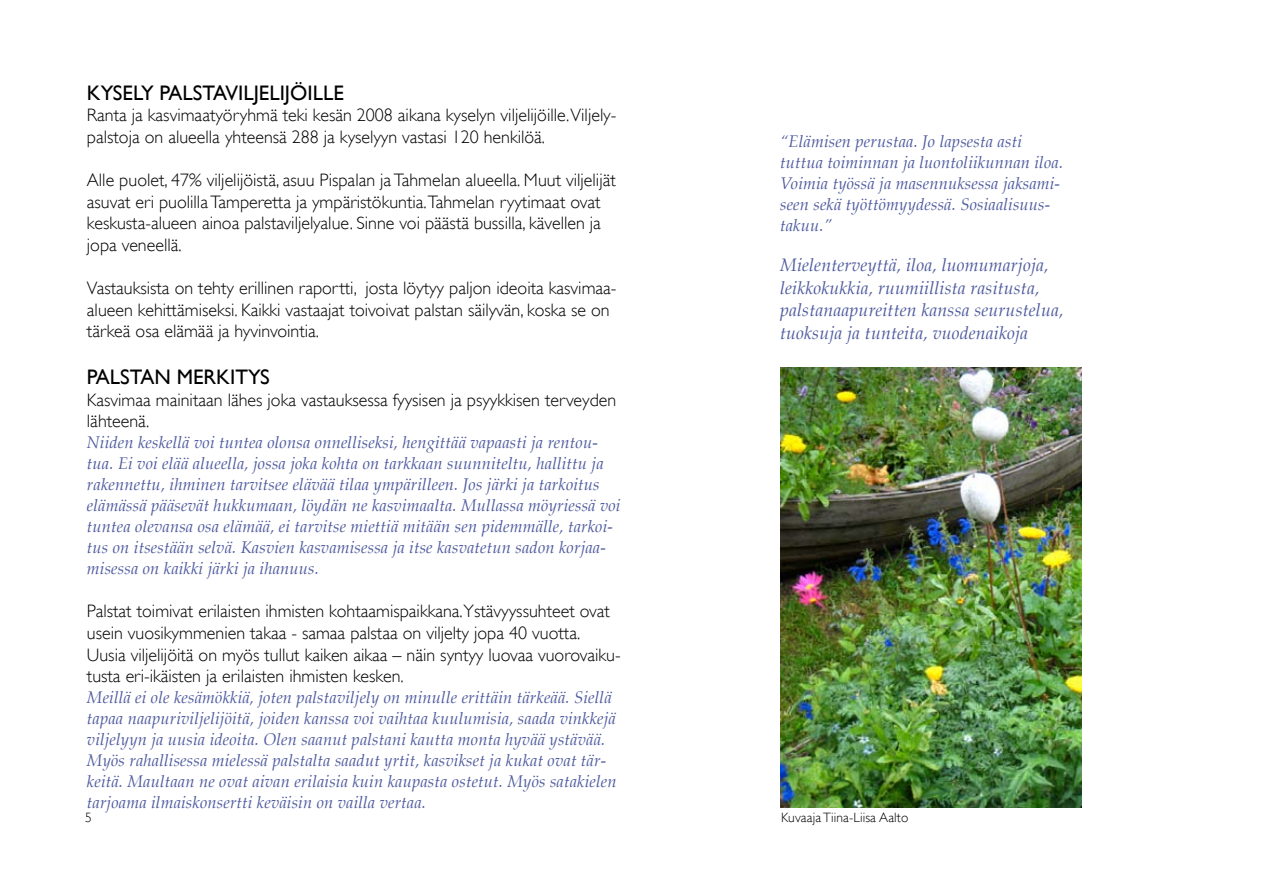
<style>
.page{position:relative;width:1263px;height:893px;background:#fff}
.page>*{position:absolute;margin:0;border:0;box-sizing:border-box;transform-origin:0 0}
.t1{font:21px "Gill Sans";color:#000}
.t2{font:300 18px/21.6px "Gill Sans";color:#000}
.t3{font:italic 17.7px/22.5px "Palatino";letter-spacing:.01em;color:#4f5b9e}
.t4{font:italic 16.5px/21px "Palatino";letter-spacing:.01em;color:#4f5b9e}
.t5{font:300 13.5px "Gill Sans";letter-spacing:.01em;color:#000}
</style>
<div class="page">
<img style="left:781px;top:368px;width:301px;height:440px">
<p class="t1" style="left:87px;top:80px;width:117px">KYSELY PALSTAVI</p>
<p class="t1" style="left:243px;top:80px;width:102px">LJELIJÖILLE</p>
<p class="t2" style="left:87px;top:104px;width:531px">Ranta ja kasvimaatyöryhmä teki kesän 2008 aikana kyselyn viljelijöille.Viljely&shy;palstoja on alueella yhteensä 288 ja kyselyyn vastasi 120 henkilöä.</p>
<p class="t2" style="left:87px;top:169px;width:530px">Alle puolet, 47% viljelijöistä, asuu Pispalan ja Tahmelan alueella. Muut viljelijät asuvat eri puolilla Tamperetta ja ympäristökuntia.Tahmelan ryytimaat ovat keskusta-alueen ainoa palstaviljelyalue. Sinne voi päästä bussilla, kävellen ja jopa veneellä.</p>
<p class="t2" style="left:87px;top:277px;width:531px">Vastauksista on tehty erillinen raportti, josta löytyy paljon ideoita kasvimaa&shy;alueen kehittämiseksi. Kaikki vastaajat toivoivat palstan säilyvän, koska se on tärkeä osa elämää ja hyvinvointia.</p>
<p class="t1" style="left:87px;top:365px;width:47px">PALSTAN</p>
<p class="t1" style="left:177px;top:365px;width:93px">MERKITYS</p>
<p class="t2" style="left:87px;top:389px;width:531px">Kasvimaa mainitaan lähes joka vastauksessa fyysisen ja psyykkisen terveyden lähteenä.</p>
<p class="t4" style="left:87px;top:432px;width:535px">Niiden keskellä voi tuntea olonsa onnelliseksi, hengittää vapaasti ja rentou&shy;tua. Ei voi elää alueella, jossa joka kohta on tarkkaan suunniteltu, hallittu ja rakennettu, ihminen tarvitsee elävää tilaa ympärilleen. Jos järki ja tarkoitus elämässä pääsevät hukkumaan, löydän ne kasvimaalta. Mullassa möyriessä voi tuntea olevansa osa elämää, ei tarvitse miettiä mitään sen pidemmälle, tarkoi&shy;tus on itsestään selvä. Kasvien kasvamisessa ja itse kasvatetun sadon korjaa&shy;misessa on kaikki järki ja ihanuus.</p>
<p class="t2" style="left:87px;top:600px;width:535px">Palstat toimivat erilaisten ihmisten kohtaamispaikkana.Ystävyyssuhteet ovat usein vuosikymmenien takaa - samaa palstaa on viljelty jopa 40 vuotta.<br>Uusia viljelijöitä on myös tullut kaiken aikaa – näin syntyy luovaa vuorovaiku&shy;tusta eri-ikäisten ja erilaisten ihmisten kesken.</p>
<p class="t4" style="left:87px;top:687px;width:531px">Meillä ei ole kesämökkiä, joten palstaviljely on minulle erittäin tärkeää. Siellä tapaa naapuriviljelijöitä, joiden kanssa voi vaihtaa kuulumisia, saada vinkkejä viljelyyn ja uusia ideoita. Olen saanut palstani kautta monta hyvää ystävää.<br>Myös rahallisessa mielessä palstalta saadut yrtit, kasvikset ja kukat ovat tär&shy;keitä. Maultaan ne ovat aivan erilaisia kuin kaupasta ostetut. Myös satakielen tarjoama ilmaiskonsertti keväisin on vailla vertaa.</p>
<p class="t5" style="left:85px;top:810px;width:8px">5</p>
<p class="t4" style="left:780px;top:131px;width:284px">“Elämisen perustaa. Jo lapsesta asti tuttua toiminnan ja luontoliikunnan iloa.<br>Voimia työssä ja masennuksessa jaksami&shy;seen sekä työttömyydessä. Sosiaalisuus&shy;takuu.”</p>
<p class="t3" style="left:780px;top:254px;width:285px">Mielenterveyttä, iloa, luomumarjoja, leikkokukkia, ruumiillista rasitusta, palstanaapureitten kanssa seurustelua, tuoksuja ja tunteita, vuodenaikoja</p>
<p class="t5" style="left:781px;top:810px;width:129px">Kuvaaja Tiina-Liisa Aalto</p>
</div>
